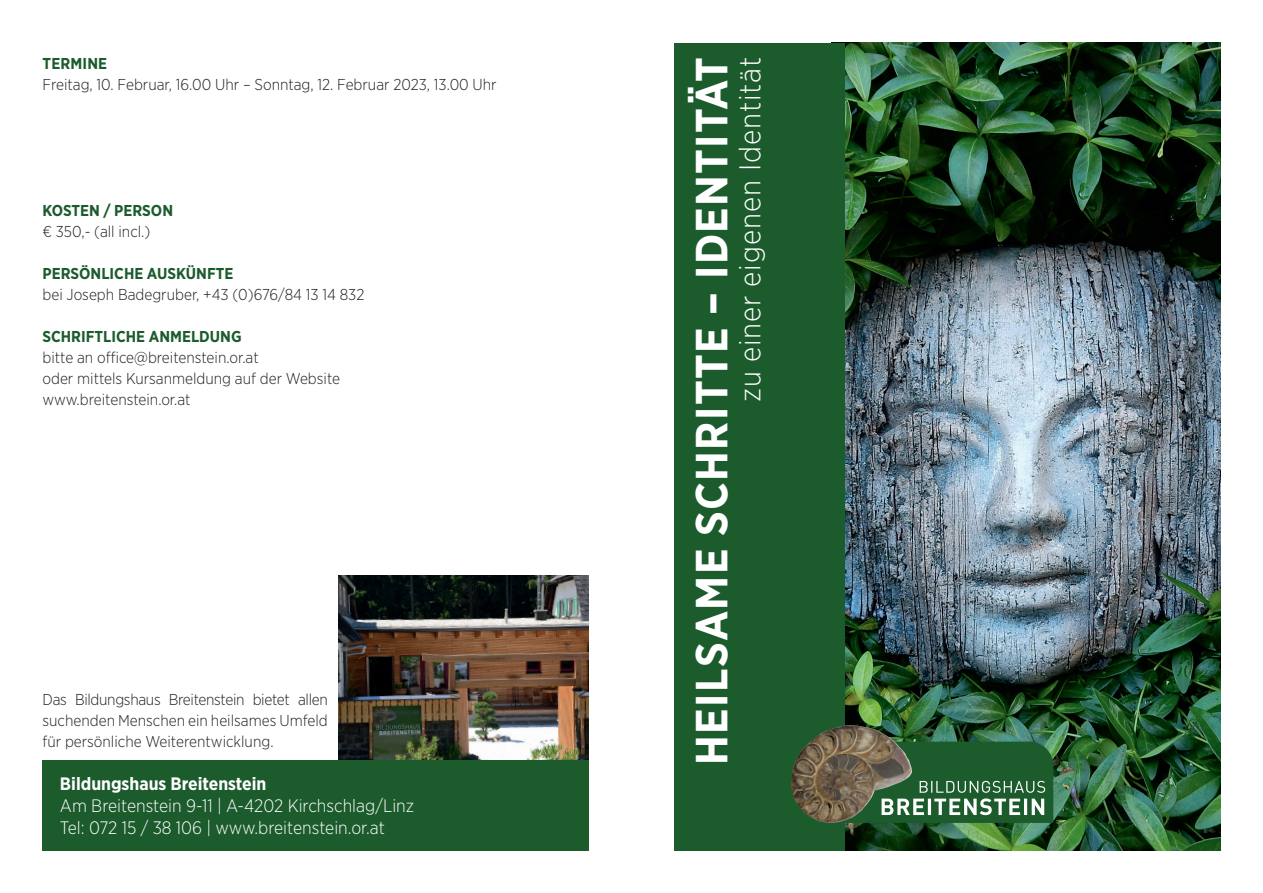
<style>
.page{position:relative;width:1263px;height:893px;background:#fff}
.page>*{position:absolute;margin:0;border:0;box-sizing:border-box;transform-origin:0 0}
.t1{font:700 45px "Gotham Narrow";letter-spacing:.03em;color:#fff}
.t2{font:300 30px "Gotham Narrow";letter-spacing:.03em;color:#fff}
.t3{font:300 18px/21.6px "Gotham Narrow";color:#fff}
.t4{font:700 18px "Gotham Narrow";color:#fff}
.t5{font:300 15.75px/21px "Gotham Narrow";color:#231f20}
.t6{font:700 15.75px "Gotham Narrow";color:#1b5b2c}
</style>
<div class="page">
<img style="left:844px;top:43px;width:376px;height:807px">
<div style="left:674px;top:43px;width:170px;height:807px;background:#1b5b2c"></div>
<svg style="left:912px;top:742px;width:141px;height:81px;background:#376f46"></svg>
<img style="left:791px;top:725px;width:121px;height:98px">
<img style="left:339px;top:576px;width:250px;height:184px">
<div style="left:43px;top:760px;width:546px;height:90px;background:#1b5b2c"></div>
<p class="t6" style="left:43px;top:54px;width:66px">TERMINE</p>
<p class="t5" style="left:43px;top:74px;width:456px">Freitag, 10. Februar, 16.00 Uhr – Sonntag, 12. Februar 2023, 13.00 Uhr</p>
<p class="t6" style="left:43px;top:201px;width:132px">KOSTEN / PERSON</p>
<p class="t5" style="left:43px;top:221px;width:109px">€ 350,- (all incl.)</p>
<p class="t6" style="left:43px;top:264px;width:192px">PERSÖNLICHE AUSKÜNFTE</p>
<p class="t5" style="left:43px;top:284px;width:323px">bei Joseph Badegruber, +43 (0)676/84 13 14 832</p>
<p class="t6" style="left:43px;top:327px;width:201px">SCHRIFTLICHE ANMELDUNG</p>
<p class="t5" style="left:43px;top:347px;width:299px">bitte an office@breitenstein.or.at<br>oder mittels Kursanmeldung auf der Website www.breitenstein.or.at</p>
<p class="t5" style="left:43px;top:689px;width:287px;text-align:justify">Das Bildungshaus Breitenstein bietet allen suchenden Menschen ein heilsames Umfeld für persönliche Weiterentwicklung.</p>
<p class="t4" style="left:60px;top:772px;width:208px">Bildungshaus Breitenstein</p>
<p class="t3" style="left:60px;top:794px;width:356px">Am Breitenstein 9-11 | A-4202 Kirchschlag/Linz<br>Tel: 072 15 / 38 106 | www.breitenstein.or.at</p>
<h1 class="t1" style="left:683px;top:765px;width:709px;rotate:-90deg">HEILSAME SCHRITTE – IDENTITÄT</h1>
<h2 class="t2" style="left:732px;top:402px;width:347px;rotate:-90deg">zu einer eigenen Identität</h2>
</div>
